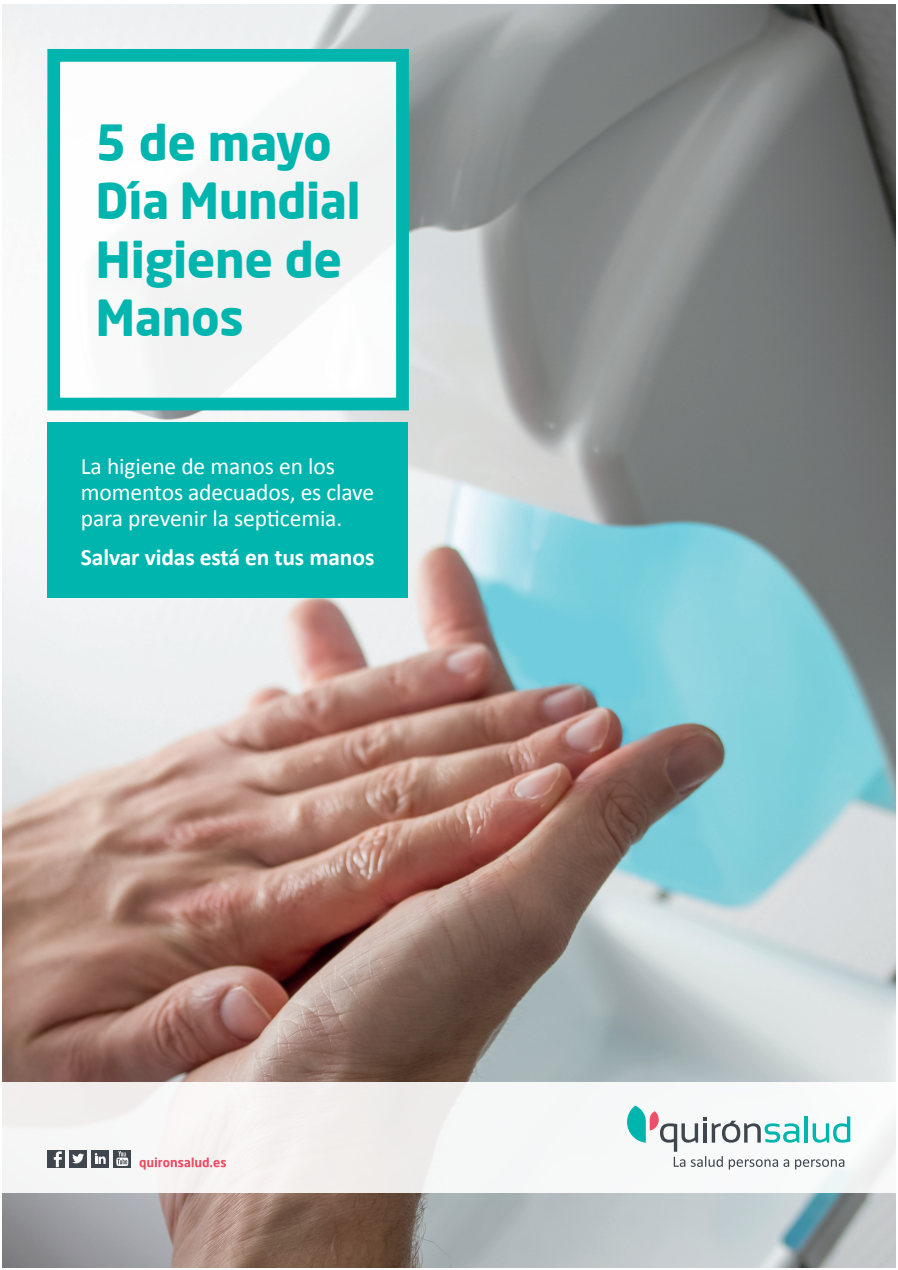
<style>
.page{position:relative;width:898px;height:1270px;background:#fff}
.page>*{position:absolute;margin:0;border:0;box-sizing:border-box;transform-origin:0 0}
.t1{font:700 48.75px/58.5px "Neo Sans";letter-spacing:-.01em;color:#00b5ae}
.t2{font:23.55px/26px "Calibri";letter-spacing:-.005em;color:#fff}
.t3{font:700 23.55px "Calibri";letter-spacing:-.005em;color:#fff}
</style>
<div class="page">
<img style="left:3px;top:4px;width:893px;height:1263px">
<div style="left:47px;top:49px;width:361px;height:360px;background:#f7f8f8"></div>
<div style="left:3px;top:1082px;width:893px;height:111px;background:#f6f6f6"></div>
<div style="left:47px;top:49px;width:362px;height:361px;border:13px solid #00b5ae"></div>
<div style="left:47px;top:423px;width:361px;height:175px;background:#00b5ae"></div>
<svg style="left:140px;top:1157px;width:86px;height:12px"></svg>
<div style="left:69px;top:1150px;width:18px;height:17px;background:#3f464d"></div>
<svg style="left:72px;top:1153px;width:12px;height:10px"></svg>
<div style="left:91px;top:1150px;width:18px;height:17px;background:#3f464d"></div>
<svg style="left:95px;top:1153px;width:11px;height:11px"></svg>
<div style="left:114px;top:1150px;width:17px;height:17px;background:#3f464d"></div>
<svg style="left:116px;top:1151px;width:12px;height:15px"></svg>
<div style="left:47px;top:1150px;width:18px;height:17px;background:#3f464d"></div>
<svg style="left:54px;top:1151px;width:8px;height:16px"></svg>
<svg style="left:627px;top:1105px;width:223px;height:64px"></svg>
<p class="t1" style="left:96px;top:112px;width:238px">5 de mayo</p>
<p class="t1" style="left:96px;top:171px;width:266px">Día Mundial<br>Higiene de<br>Manos</p>
<p class="t2" style="left:81px;top:453px;width:295px">La higiene de manos en los momentos adecuados, es clave para prevenir la septicemia.</p>
<p class="t3" style="left:81px;top:542px;width:295px">Salvar vidas está en tus manos</p>
</div>
